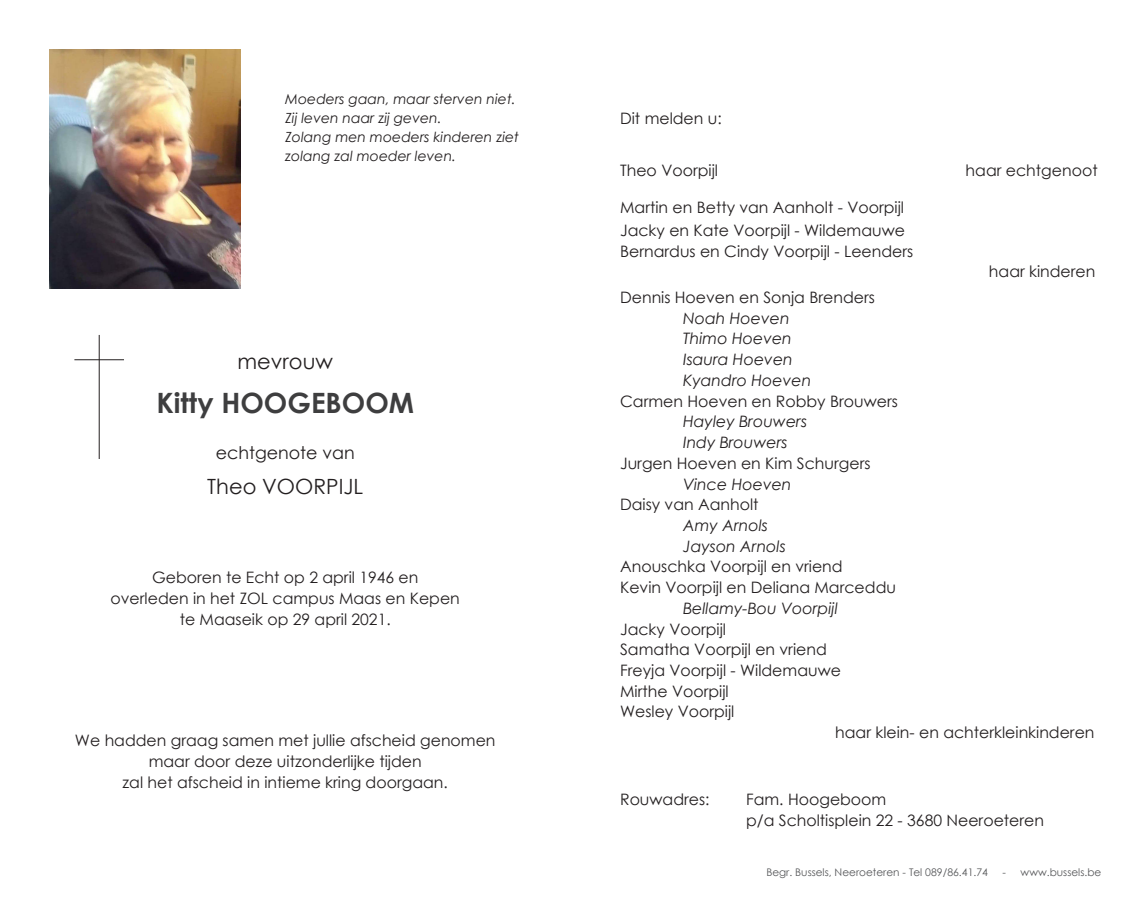
<style>
.page{position:relative;width:1141px;height:918px;background:#fff}
.page>*{position:absolute;margin:0;border:0;box-sizing:border-box;transform-origin:0 0}
.t1{font:700 28px "Century Gothic";color:#3e3e3f}
.t2{font:21px "Century Gothic";color:#231f20}
.t3{font:17.5px "Century Gothic";color:#231f20}
.t4{font:15.75px "Century Gothic";color:#231f20}
.t5{font:italic 15.75px "Century Gothic";color:#231f20}
.t6{font:italic 14px "Century Gothic";color:#231f20}
.t7{font:10.5px "Century Gothic";color:#57585a}
</style>
<div class="page">
<hr style="left:99px;top:335px;width:1px;height:124px;background:#231f20">
<hr style="left:74px;top:359px;width:50px;height:1px;background:#231f20">
<img style="left:50px;top:50px;width:191px;height:238px">
<p class="t6" style="left:285px;top:89px;width:232px">Moeders gaan, maar sterven niet.</p>
<p class="t6" style="left:285px;top:108px;width:158px">Zij leven naar zij geven.</p>
<p class="t6" style="left:285px;top:127px;width:235px">Zolang men moeders kinderen ziet</p>
<p class="t6" style="left:285px;top:146px;width:172px">zolang zal moeder leven.</p>
<p class="t2" style="left:238px;top:347px;width:97px">mevrouw</p>
<p class="t1" style="left:156px;top:381px;width:259px">Kitty HOOGEBOOM</p>
<p class="t3" style="left:216px;top:440px;width:141px">echtgenote van</p>
<p class="t2" style="left:207px;top:471px;width:157px">Theo VOORPIJL</p>
<p class="t4" style="left:152px;top:567px;width:268px">Geboren te Echt op 2 april 1946 en</p>
<p class="t4" style="left:111px;top:587px;width:351px">overleden in het ZOL campus Maas en Kepen</p>
<p class="t4" style="left:180px;top:608px;width:213px">te Maaseik op 29 april 2021.</p>
<p class="t4" style="left:75px;top:729px;width:422px">We hadden graag samen met jullie afscheid genomen</p>
<p class="t4" style="left:149px;top:750px;width:275px">maar door deze uitzonderlijke tijden</p>
<p class="t4" style="left:123px;top:771px;width:327px">zal het afscheid in intieme kring doorgaan.</p>
<p class="t4" style="left:620px;top:107px;width:103px">Dit melden u:</p>
<p class="t4" style="left:620px;top:159px;width:99px">Theo Voorpijl</p>
<p class="t4" style="left:966px;top:159px;width:134px">haar echtgenoot</p>
<p class="t4" style="left:620px;top:197px;width:285px">Martin en Betty van Aanholt - Voorpijl</p>
<p class="t4" style="left:620px;top:219px;width:286px">Jacky en Kate Voorpijl - Wildemauwe</p>
<p class="t4" style="left:620px;top:240px;width:295px">Bernardus en Cindy Voorpijl - Leenders</p>
<p class="t4" style="left:989px;top:261px;width:108px">haar kinderen</p>
<p class="t4" style="left:620px;top:286px;width:256px">Dennis Hoeven en Sonja Brenders</p>
<p class="t5" style="left:683px;top:307px;width:108px">Noah Hoeven</p>
<p class="t5" style="left:683px;top:328px;width:110px">Thimo Hoeven</p>
<p class="t5" style="left:683px;top:348px;width:111px">Isaura Hoeven</p>
<p class="t5" style="left:683px;top:369px;width:130px">Kyandro Hoeven</p>
<p class="t4" style="left:620px;top:390px;width:279px">Carmen Hoeven en Robby Brouwers</p>
<p class="t5" style="left:683px;top:411px;width:125px">Hayley Brouwers</p>
<p class="t5" style="left:683px;top:431px;width:106px">Indy Brouwers</p>
<p class="t4" style="left:620px;top:452px;width:252px">Jurgen Hoeven en Kim Schurgers</p>
<p class="t5" style="left:683px;top:473px;width:110px">Vince Hoeven</p>
<p class="t4" style="left:620px;top:493px;width:140px">Daisy van Aanholt</p>
<p class="t5" style="left:683px;top:514px;width:86px">Amy Arnols</p>
<p class="t5" style="left:683px;top:535px;width:104px">Jayson Arnols</p>
<p class="t4" style="left:620px;top:556px;width:224px">Anouschka Voorpijl en vriend</p>
<p class="t4" style="left:620px;top:576px;width:277px">Kevin Voorpijl en Deliana Marceddu</p>
<p class="t5" style="left:683px;top:597px;width:156px">Bellamy-Bou Voorpijl</p>
<p class="t4" style="left:620px;top:618px;width:107px">Jacky Voorpijl</p>
<p class="t4" style="left:620px;top:638px;width:208px">Samatha Voorpijl en vriend</p>
<p class="t4" style="left:620px;top:659px;width:222px">Freyja Voorpijl - Wildemauwe</p>
<p class="t4" style="left:620px;top:680px;width:110px">Mirthe Voorpijl</p>
<p class="t4" style="left:620px;top:700px;width:116px">Wesley Voorpijl</p>
<p class="t4" style="left:835px;top:721px;width:261px">haar klein- en achterkleinkinderen</p>
<p class="t4" style="left:620px;top:788px;width:91px">Rouwadres:</p>
<p class="t4" style="left:746px;top:788px;width:142px">Fam. Hoogeboom</p>
<p class="t4" style="left:746px;top:809px;width:299px">p/a Scholtisplein 22 - 3680 Neeroeteren</p>
<p class="t7" style="left:766px;top:865px;width:223px">Begr. Bussels, Neeroeteren - Tel 089/86.41.74</p>
<p class="t7" style="left:1003px;top:865px;width:100px">- www.bussels.be</p>
</div>
